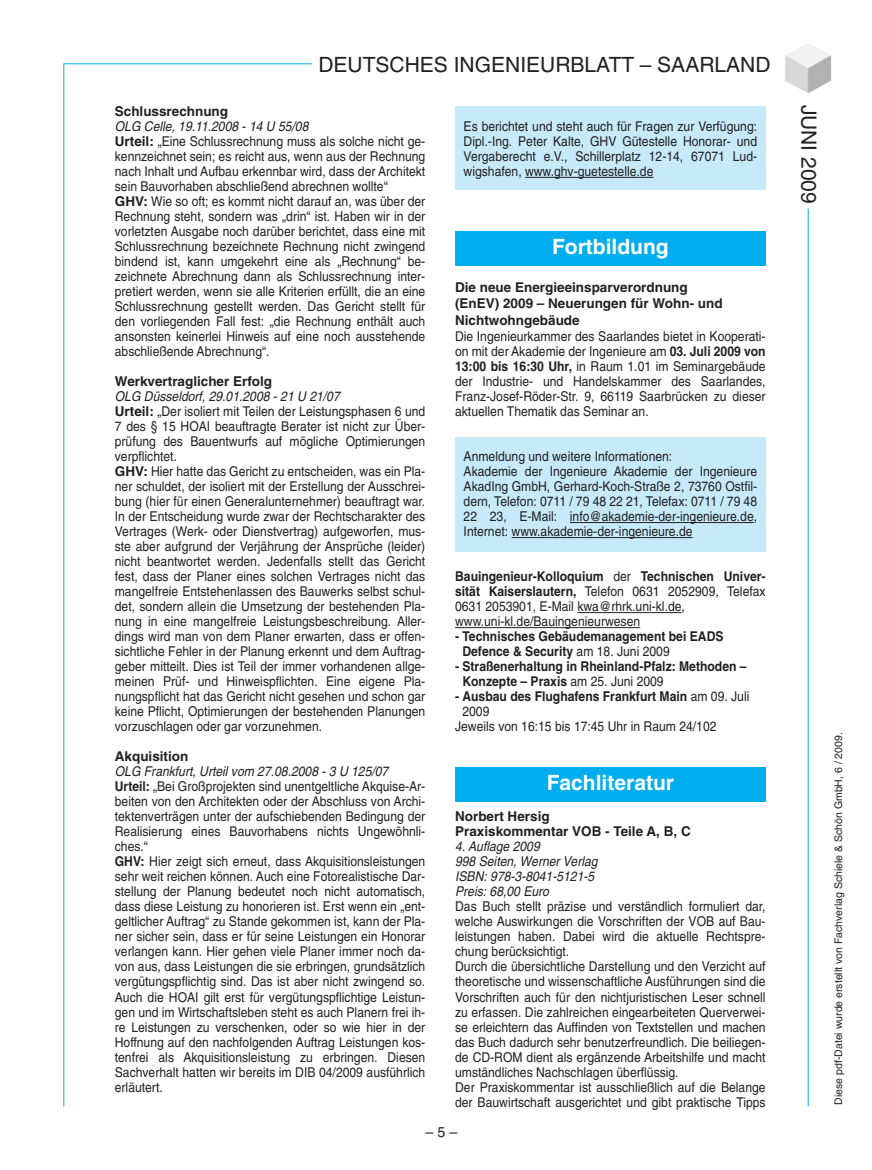
<style>
.page{position:relative;width:872px;height:1170px;background:#fff}
.page>*{position:absolute;margin:0;border:0;box-sizing:border-box;transform-origin:0 0}
.t1{font:21px "Helvetica";color:#231f20}
.t2{font:700 21px "Helvetica";color:#fff}
.t3{font:14.25px "Helvetica";color:#231f20}
.t4{font:13.5px/15px "Helvetica";color:#231f20;scale:.9 1}
.t5{font:700 13.5px/15px "Helvetica";color:#231f20;scale:.9 1}
.t6{font:700 13.5px/16.5px "Helvetica";color:#231f20}
.t7{font:italic 13.5px/15px "Helvetica";color:#231f20;scale:.9 1}
.t8{font:10.5px "Helvetica";color:#231f20}
.s1{font-style:italic}
.s2{font-weight:700}
.s3{font-weight:400}
</style>
<div class="page">
<hr style="left:63px;top:64px;width:1px;height:1042px;background:#00aeef">
<hr style="left:807px;top:208px;width:1px;height:898px;background:#00aeef">
<hr style="left:64px;top:63px;width:267px;height:1px;background:#00aeef">
<img style="left:785px;top:43px;width:46px;height:50px">
<div style="left:313px;top:55px;width:459px;height:30px;background:#fff"></div>
<hr style="left:577px;top:612px;width:104px;height:1px;background:#231f20">
<hr style="left:455px;top:627px;width:185px;height:1px;background:#231f20">
<div style="left:455px;top:231px;width:310px;height:34px;background:#00aeef"></div>
<div style="left:455px;top:767px;width:310px;height:34px;background:#00aeef"></div>
<div style="left:455px;top:106px;width:310px;height:84px;background:#c6eafa"></div>
<hr style="left:525px;top:177px;width:128px;height:1px;background:#231f20">
<div style="left:455px;top:437px;width:310px;height:114px;background:#c6eafa"></div>
<hr style="left:570px;top:522px;width:183px;height:1px;background:#231f20">
<hr style="left:511px;top:537px;width:181px;height:1px;background:#231f20">
<h1 class="t1" style="left:318px;top:57px;width:453px">DEUTSCHES INGENIEURBLATT – SAARLAND</h1>
<p class="t6" style="left:115px;top:104px;width:115px">Schlussrechnung</p>
<p class="t4" style="left:115px;top:120px;width:346px"><span class="s1">OLG Celle, 19.11.2008 - 14 U 55/08<br></span><span class="s2">Urteil:</span> „Eine Schlussrechnung muss als solche nicht ge&shy;kennzeichnet sein; es reicht aus, wenn aus der Rechnung nach Inhalt und Aufbau erkennbar wird, dass der Architekt sein Bauvorhaben abschließend abrechnen wollte“<br><span class="s2">GHV:</span> Wie so oft; es kommt nicht darauf an, was über der Rechnung steht, sondern was „drin“ ist. Haben wir in der vorletzten Ausgabe noch darüber berichtet, dass eine mit Schlussrechnung bezeichnete Rechnung nicht zwingend bindend ist, kann umgekehrt eine als „Rechnung“ be&shy;zeichnete Abrechnung dann als Schlussrechnung inter&shy;pretiert werden, wenn sie alle Kriterien erfüllt, die an eine Schlussrechnung gestellt werden. Das Gericht stellt für den vorliegenden Fall fest: „die Rechnung enthält auch ansonsten keinerlei Hinweis auf eine noch ausstehende abschließende Abrechnung“.</p>
<p class="t6" style="left:115px;top:374px;width:159px">Werkvertraglicher Erfolg</p>
<p class="t4" style="left:115px;top:390px;width:346px"><span class="s1">OLG Düsseldorf, 29.01.2008 - 21 U 21/07<br></span><span class="s2">Urteil:</span> „Der isoliert mit Teilen der Leistungsphasen 6 und 7 des § 15 HOAI beauftragte Berater ist nicht zur Über&shy;prüfung des Bauentwurfs auf mögliche Optimierungen verpflichtet.<br><span class="s2">GHV:</span> Hier hatte das Gericht zu entscheiden, was ein Pla&shy;ner schuldet, der isoliert mit der Erstellung der Ausschrei&shy;bung (hier für einen Generalunternehmer) beauftragt war.<br>In der Entscheidung wurde zwar der Rechtscharakter des Vertrages (Werk- oder Dienstvertrag) aufgeworfen, mus&shy;ste aber aufgrund der Verjährung der Ansprüche (leider) nicht beantwortet werden. Jedenfalls stellt das Gericht fest, dass der Planer eines solchen Vertrages nicht das mangelfreie Entstehenlassen des Bauwerks selbst schul&shy;det, sondern allein die Umsetzung der bestehenden Pla&shy;nung in eine mangelfreie Leistungsbeschreibung. Aller&shy;dings wird man von dem Planer erwarten, dass er offen&shy;sichtliche Fehler in der Planung erkennt und dem Auftrag&shy;geber mitteilt. Dies ist Teil der immer vorhandenen allge&shy;meinen Prüf- und Hinweispflichten. Eine eigene Pla&shy;nungspflicht hat das Gericht nicht gesehen und schon gar keine Pflicht, Optimierungen der bestehenden Planungen vorzuschlagen oder gar vorzunehmen.</p>
<p class="t6" style="left:115px;top:749px;width:75px">Akquisition</p>
<p class="t4" style="left:115px;top:765px;width:346px"><span class="s1">OLG Frankfurt, Urteil vom 27.08.2008 - 3 U 125/07<br></span><span class="s2">Urteil:</span> „Bei Großprojekten sind unentgeltliche Akquise-Ar&shy;beiten von den Architekten oder der Abschluss von Archi&shy;tektenverträgen unter der aufschiebenden Bedingung der Realisierung eines Bauvorhabens nichts Ungewöhnli&shy;ches.“<br><span class="s2">GHV:</span> Hier zeigt sich erneut, dass Akquisitionsleistungen sehr weit reichen können. Auch eine Fotorealistische Dar&shy;stellung der Planung bedeutet noch nicht automatisch, dass diese Leistung zu honorieren ist. Erst wenn ein „ent&shy;geltlicher Auftrag“ zu Stande gekommen ist, kann der Pla&shy;ner sicher sein, dass er für seine Leistungen ein Honorar verlangen kann. Hier gehen viele Planer immer noch da&shy;von aus, dass Leistungen die sie erbringen, grundsätzlich vergütungspflichtig sind. Das ist aber nicht zwingend so.<br>Auch die HOAI gilt erst für vergütungspflichtige Leistun&shy;gen und im Wirtschaftsleben steht es auch Planern frei ih&shy;re Leistungen zu verschenken, oder so wie hier in der Hoffnung auf den nachfolgenden Auftrag Leistungen kos&shy;tenfrei als Akquisitionsleistung zu erbringen. Diesen Sachverhalt hatten wir bereits im DIB 04/2009 ausführlich erläutert.</p>
<p class="t4" style="left:463px;top:120px;width:327px;text-align:justify">Es berichtet und steht auch für Fragen zur Verfügung:<br>Dipl.-Ing. Peter Kalte, GHV Gütestelle Honorar- und Vergaberecht e.V., Schillerplatz 12-14, 67071 Lud&shy;wigshafen, www.ghv-guetestelle.de</p>
<h1 class="t2" style="left:552px;top:239px;width:118px">Fortbildung</h1>
<p class="t6" style="left:455px;top:280px;width:269px">Die neue Energieeinsparverordnung (EnEV) 2009 – Neuerungen für Wohn- und<br>Nichtwohngebäude</p>
<p class="t4" style="left:455px;top:330px;width:346px;text-align:justify">Die Ingenieurkammer des Saarlandes bietet in Kooperati&shy;on mit der Akademie der Ingenieure am <span class="s2">03. Juli 2009 von 13:00 bis 16:30 Uhr,</span> in Raum 1.01 im Seminargebäude der Industrie- und Handelskammer des Saarlandes, Franz-Josef-Röder-Str. 9, 66119 Saarbrücken zu dieser aktuellen Thematik das Seminar an.</p>
<p class="t4" style="left:463px;top:450px;width:327px">Anmeldung und weitere Informationen:<br>Akademie der Ingenieure Akademie der Ingenieure AkadIng GmbH, Gerhard-Koch-Straße 2, 73760 Ostfil&shy;dern, Telefon: 0711 / 79 48 22 21, Telefax: 0711 / 79 48<br>22 23, E-Mail: info@akademie-der-ingenieure.de, Internet: www.akademie-der-ingenieure.de</p>
<p class="t4" style="left:455px;top:570px;width:346px"><span class="s2">Bauingenieur-Kolloquium</span> der <span class="s2">Technischen Univer&shy;sität Kaiserslautern,</span> Telefon 0631 2052909, Telefax 0631 2053901, E-Mail kwa@rhrk.uni-kl.de, www.uni-kl.de/Bauingenieurwesen</p>
<p class="t5" style="left:462px;top:630px;width:292px;text-indent:-7px">- Technisches Gebäudemanagement bei EADS<br>Defence &amp; Security <span class="s3">am 18. Juni 2009</span></p>
<p class="t5" style="left:462px;top:660px;width:317px;text-indent:-7px">- Straßenerhaltung in Rheinland-Pfalz: Methoden –<br>Konzepte – Praxis <span class="s3">am 25. Juni 2009</span></p>
<p class="t5" style="left:455px;top:690px;width:328px">- Ausbau des Flughafens Frankfurt Main <span class="s3">am 09. Juli</span></p>
<p class="t4" style="left:462px;top:705px;width:32px">2009</p>
<p class="t4" style="left:455px;top:720px;width:292px">Jeweils von 16:15 bis 17:45 Uhr in Raum 24/102</p>
<h1 class="t2" style="left:547px;top:774px;width:129px">Fachliteratur</h1>
<p class="t6" style="left:455px;top:810px;width:237px;line-height:15px">Norbert Hersig<br>Praxiskommentar VOB - Teile A, B, C</p>
<p class="t7" style="left:455px;top:840px;width:160px">4. Auflage 2009<br>998 Seiten, Werner Verlag<br>ISBN: 978-3-8041-5121-5<br>Preis: 68,00 Euro</p>
<p class="t4" style="left:455px;top:900px;width:346px">Das Buch stellt präzise und verständlich formuliert dar, welche Auswirkungen die Vorschriften der VOB auf Bau&shy;leistungen haben. Dabei wird die aktuelle Rechtspre&shy;chung berücksichtigt.<br>Durch die übersichtliche Darstellung und den Verzicht auf theoretische und wissenschaftliche Ausführungen sind die Vorschriften auch für den nichtjuristischen Leser schnell zu erfassen. Die zahlreichen eingearbeiteten Querverwei&shy;se erleichtern das Auffinden von Textstellen und machen das Buch dadurch sehr benutzerfreundlich. Die beiliegen&shy;de CD-ROM dient als ergänzende Arbeitshilfe und macht umständliches Nachschlagen überflüssig.<br>Der Praxiskommentar ist ausschließlich auf die Belange der Bauwirtschaft ausgerichtet und gibt praktische Tipps</p>
<p class="t3" style="left:425px;top:1126px;width:33px">–5–</p>
<h1 class="t1" style="left:816px;top:104px;width:101px;rotate:90deg">JUNI 2009</h1>
<p class="t8" style="left:834px;top:1104px;width:374px;rotate:-90deg">Diese pdf-Datei wurde erstellt von Fachverlag Schiele &amp; Schön GmbH, 6 / 2009.</p>
</div>
